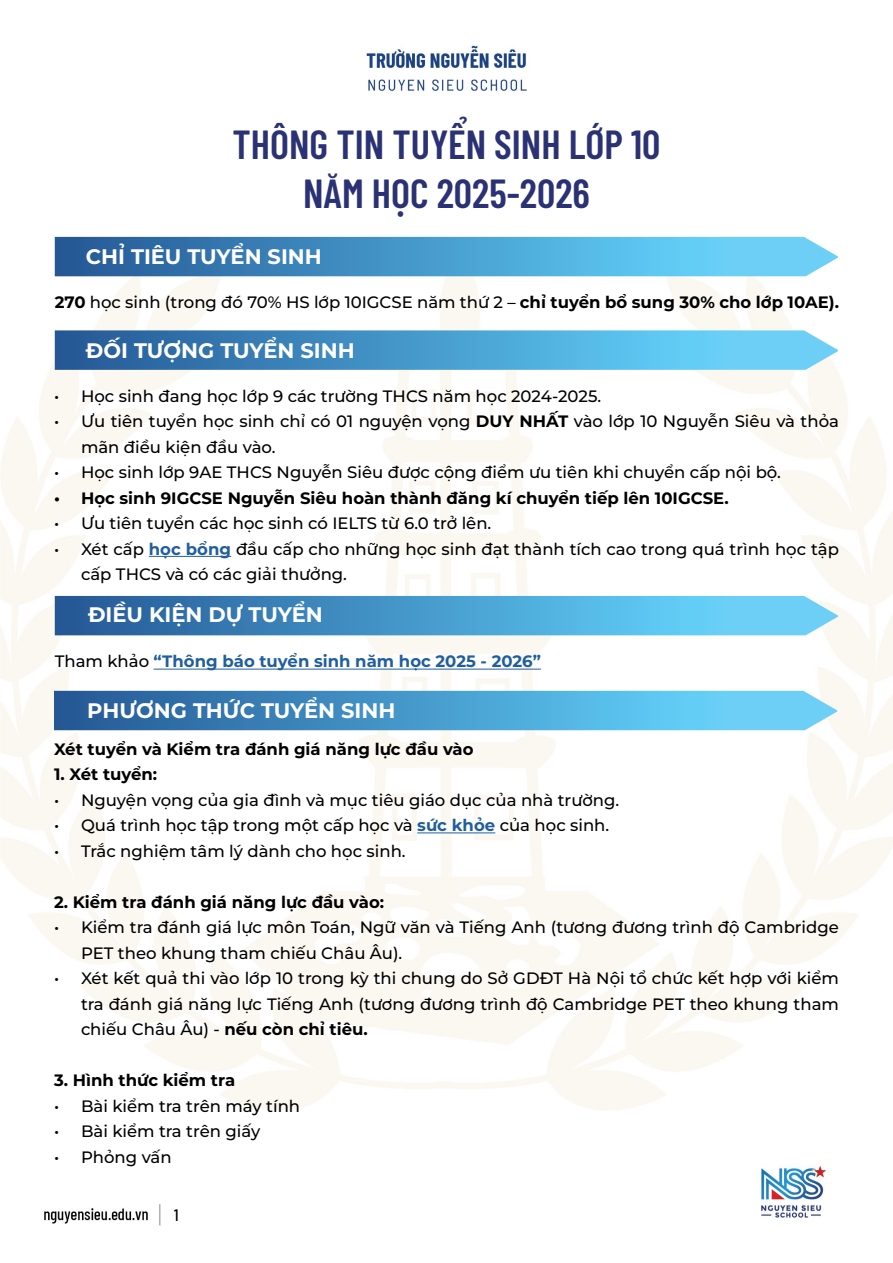
<style>
.page{position:relative;width:893px;height:1263px;background:#fff}
.page>*{position:absolute;margin:0;border:0;box-sizing:border-box;transform-origin:0 0}
.t1{font:600 40.5px/49.5px "Barlow Condensed";color:#2a3275;text-align:center}
.t2{font:700 21px "Montserrat";color:#fff}
.t3{font:500 16.5px/25.5px "Montserrat";color:#000}
.t4{font:700 16.5px "Montserrat";color:#000}
.t5{font:700 16.5px "Montserrat";color:#215e9e}
.t6{font:500 16.5px "Barlow Condensed";color:#000}
.s1{font-weight:700}
.s2{font-weight:700;color:#215e9e}
.s3{font-weight:500;color:#000}
</style>
<div class="page">
<img style="left:0;top:45px;width:893px;height:1181px">
<hr style="left:149px;top:556px;width:82px;height:1px;background:#215e9e">
<hr style="left:154px;top:669px;width:387px;height:1px;background:#215e9e">
<hr style="left:417px;top:832px;width:78px;height:1px;background:#215e9e">
<svg style="left:55px;top:237px;width:783px;height:39px;background:#4d9ece"></svg>
<svg style="left:55px;top:330px;width:783px;height:40px;background:#4f9fcf"></svg>
<svg style="left:55px;top:596px;width:783px;height:39px;background:#4d9ece"></svg>
<svg style="left:54px;top:691px;width:783px;height:39px;background:#4d9ece"></svg>
<h1 class="t1" style="left:233px;top:117px;width:429px">THÔNG TIN TUYỂN SINH LỚP 10<br>NĂM HỌC 2025-2026</h1>
<p class="t2" style="left:86px;top:242px;width:237px">CHỈ TIÊU TUYỂN SINH</p>
<p class="t3" style="left:55px;top:289px;width:786px"><span class="s1">270</span> học sinh (trong đó 70% HS lớp 10IGCSE năm thứ 2 – <span class="s1">chỉ tuyển bổ sung 30% cho lớp 10AE).</span></p>
<p class="t2" style="left:86px;top:335px;width:270px">ĐỐI TƯỢNG TUYỂN SINH</p>
<p class="t3" style="left:54px;top:383px;width:549px">• Học sinh đang học lớp 9 các trường THCS năm học 2024-2025.</p>
<p class="t3" style="left:81px;top:408px;width:759px;text-indent:-27px">• Ưu tiên tuyển học sinh chỉ có 01 nguyện vọng <span class="s1">DUY NHẤT</span> vào lớp 10 Nguyễn Siêu và thỏa mãn điều kiện đầu vào.</p>
<p class="t3" style="left:54px;top:459px;width:728px">• Học sinh lớp 9AE THCS Nguyễn Siêu được cộng điểm ưu tiên khi chuyển cấp nội bộ.</p>
<p class="t4" style="left:54px;top:486px;width:676px">• Học sinh 9IGCSE Nguyễn Siêu hoàn thành đăng kí chuyển tiếp lên 10IGCSE.</p>
<p class="t3" style="left:54px;top:510px;width:439px">• Ưu tiên tuyển các học sinh có IELTS từ 6.0 trở lên.</p>
<p class="t3" style="left:81px;top:536px;width:759px;text-indent:-27px">• Xét cấp <span class="s2">học bổng</span> đầu cấp cho những học sinh đạt thành tích cao trong quá trình học tập cấp THCS và có các giải thưởng.</p>
<p class="t2" style="left:88px;top:600px;width:236px">ĐIỀU KIỆN DỰ TUYỂN</p>
<p class="t5" style="left:55px;top:650px;width:488px"><span class="s3">Tham khảo</span> “Thông báo tuyển sinh năm học 2025 - 2026”</p>
<p class="t2" style="left:87px;top:696px;width:310px">PHƯƠNG THỨC TUYỂN SINH</p>
<p class="t4" style="left:54px;top:737px;width:421px">Xét tuyển và Kiểm tra đánh giá năng lực đầu vào</p>
<p class="t4" style="left:54px;top:762px;width:105px">1. Xét tuyển:</p>
<p class="t3" style="left:54px;top:787px;width:567px">• Nguyện vọng của gia đình và mục tiêu giáo dục của nhà trường.</p>
<p class="t3" style="left:54px;top:812px;width:557px">• Quá trình học tập trong một cấp học và <span class="s2">sức khỏe</span> của học sinh.</p>
<p class="t3" style="left:54px;top:838px;width:353px">• Trắc nghiệm tâm lý dành cho học sinh.</p>
<p class="t4" style="left:54px;top:890px;width:332px">2. Kiểm tra đánh giá năng lực đầu vào:</p>
<p class="t3" style="left:81px;top:914px;width:759px;text-indent:-27px">• Kiểm tra đánh giá lực môn Toán, Ngữ văn và Tiếng Anh (tương đương trình độ Cambridge<br>PET theo khung tham chiếu Châu Âu).</p>
<p class="t3" style="left:81px;top:965px;width:759px;text-align:justify;text-indent:-27px">• Xét kết quả thi vào lớp 10 trong kỳ thi chung do Sở GDĐT Hà Nội tổ chức kết hợp với kiểm tra đánh giá năng lực Tiếng Anh (tương đương trình độ Cambridge PET theo khung tham chiếu Châu Âu) - <span class="s1">nếu còn chỉ tiêu.</span></p>
<p class="t4" style="left:54px;top:1068px;width:183px">3. Hình thức kiểm tra</p>
<p class="t3" style="left:54px;top:1093px;width:248px">• Bài kiểm tra trên máy tính</p>
<p class="t3" style="left:54px;top:1118px;width:208px">• Bài kiểm tra trên giấy</p>
<p class="t3" style="left:54px;top:1144px;width:119px">• Phỏng vấn</p>
<p class="t6" style="left:174px;top:1203px;width:6px">1</p>
</div>
